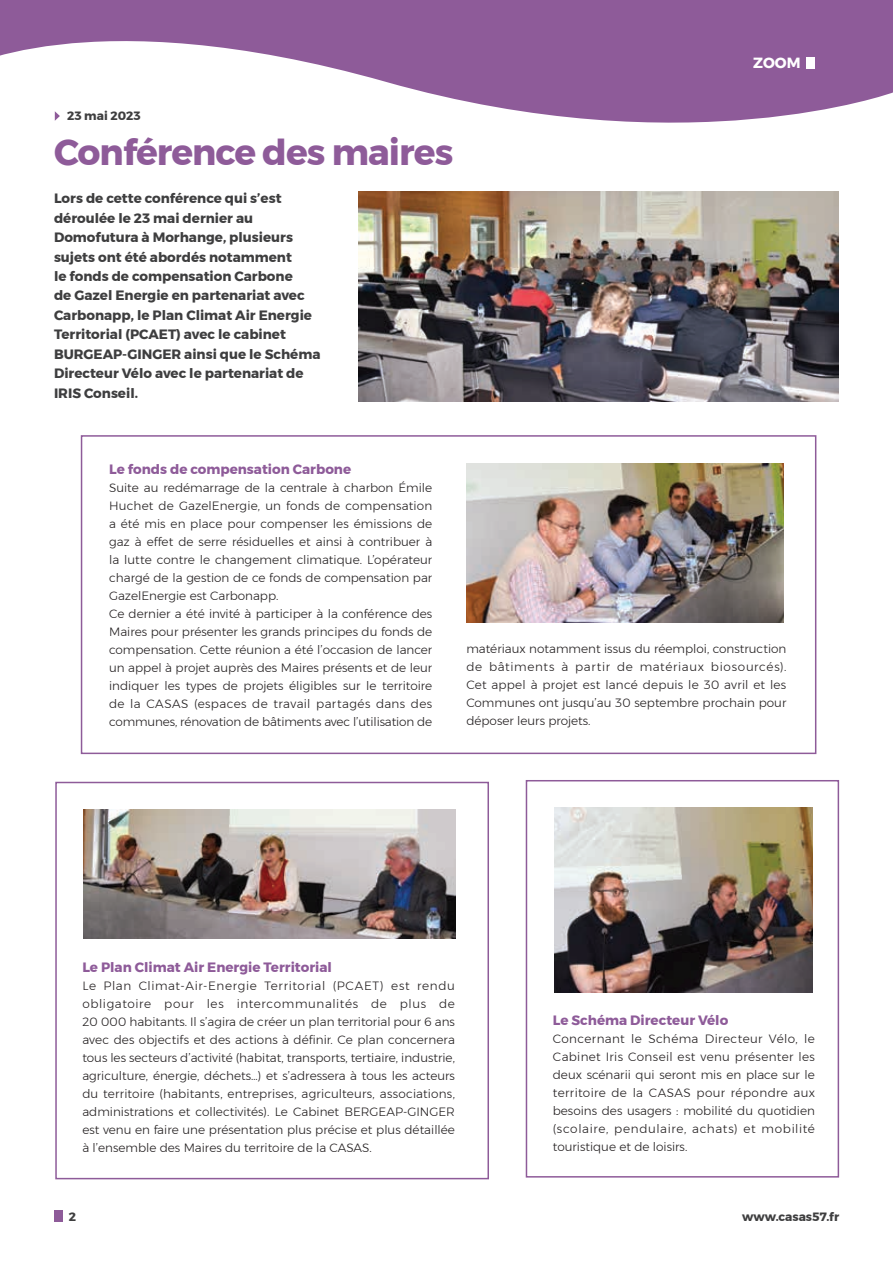
<style>
.page{position:relative;width:893px;height:1263px;background:#fff}
.page>*{position:absolute;margin:0;border:0;box-sizing:border-box;transform-origin:0 0}
.t1{font:700 36px "Montserrat";letter-spacing:-.025em;color:#8e5b99}
.t2{font:700 14.7px "Montserrat";color:#fff}
.t3{font:700 13.5px/19.5px "Montserrat";color:#3e3e3f}
.t4{font:700 13.5px "Montserrat";color:#8e5b99}
.t5{font:300 12px/18px "Montserrat";color:#231f20;text-align:justify}
.t6{font:700 12px "Montserrat";color:#3e3e3f}
</style>
<div class="page">
<svg style="left:0;top:0;width:893px;height:123px;fill:#8e5b99"></svg>
<div style="left:807px;top:57px;width:8px;height:12px;background:#fff"></div>
<div style="left:54px;top:1210px;width:8px;height:12px;background:#8e5b99"></div>
<svg style="left:55px;top:111px;width:5px;height:10px"></svg>
<img style="left:359px;top:191px;width:480px;height:210px">
<div style="left:81px;top:435px;width:735px;height:319px;border:2px solid #8e5b99"></div>
<img style="left:466px;top:463px;width:318px;height:159px">
<div style="left:55px;top:782px;width:434px;height:397px;border:2px solid #8e5b99"></div>
<img style="left:84px;top:809px;width:371px;height:129px">
<div style="left:526px;top:780px;width:313px;height:397px;border:2px solid #8e5b99"></div>
<img style="left:554px;top:807px;width:258px;height:185px">
<p class="t6" style="left:67px;top:106px;width:75px">23 mai 2023</p>
<h1 class="t1" style="left:54px;top:123px;width:401px">Conférence des maires</h1>
<p class="t3" style="left:54px;top:188px;width:268px">Lors de cette conférence qui s’est déroulée le 23 mai dernier au<br>Domofutura à Morhange, plusieurs sujets ont été abordés notamment<br>le fonds de compensation Carbone<br>de Gazel Energie en partenariat avec<br>Carbonapp, le Plan Climat Air Energie<br>Territorial (PCAET) avec le cabinet<br>BURGEAP-GINGER ainsi que le Schéma<br>Directeur Vélo avec le partenariat de<br>IRIS Conseil.</p>
<p class="t2" style="left:753px;top:51px;width:49px">ZOOM</p>
<p class="t4" style="left:109px;top:458px;width:244px">Le fonds de compensation Carbone</p>
<p class="t5" style="left:109px;top:478px;width:325px;text-align:left">Suite au redémarrage de la centrale à charbon Émile Huchet de GazelEnergie, un fonds de compensation a été mis en place pour compenser les émissions de gaz à effet de serre résiduelles et ainsi à contribuer à la lutte contre le changement climatique. L’opérateur chargé de la gestion de ce fonds de compensation par GazelEnergie est Carbonapp.<br>Ce dernier a été invité à participer à la conférence des Maires pour présenter les grands principes du fonds de compensation. Cette réunion a été l’occasion de lancer un appel à projet auprès des Maires présents et de leur indiquer les types de projets éligibles sur le territoire de la CASAS (espaces de travail partagés dans des communes, rénovation de bâtiments avec l’utilisation de</p>
<p class="t5" style="left:466px;top:640px;width:322px">matériaux notamment issus du réemploi, construction de bâtiments à partir de matériaux biosourcés).<br>Cet appel à projet est lancé depuis le 30 avril et les Communes ont jusqu’au 30 septembre prochain pour déposer leurs projets.</p>
<p class="t4" style="left:82px;top:957px;width:251px">Le Plan Climat Air Energie Territorial</p>
<p class="t5" style="left:82px;top:977px;width:374px">Le Plan Climat-Air-Energie Territorial (PCAET) est rendu obligatoire pour les intercommunalités de plus de 20 000 habitants. Il s’agira de créer un plan territorial pour 6 ans avec des objectifs et des actions à définir. Ce plan concernera tous les secteurs d’activité (habitat, transports, tertiaire, industrie, agriculture, énergie, déchets…) et s’adressera à tous les acteurs du territoire (habitants, entreprises, agriculteurs, associations, administrations et collectivités). Le Cabinet BERGEAP-GINGER est venu en faire une présentation plus précise et plus détaillée à l’ensemble des Maires du territoire de la CASAS.</p>
<p class="t6" style="left:69px;top:1207px;width:9px">2</p>
<p class="t4" style="left:553px;top:1009px;width:177px">Le Schéma Directeur Vélo</p>
<p class="t5" style="left:553px;top:1029px;width:264px">Concernant le Schéma Directeur Vélo, le Cabinet Iris Conseil est venu présenter les deux scénarii qui seront mis en place sur le territoire de la CASAS pour répondre aux besoins des usagers : mobilité du quotidien (scolaire, pendulaire, achats) et mobilité touristique et de loisirs.</p>
<p class="t6" style="left:742px;top:1207px;width:99px">www.casas57.fr</p>
</div>
